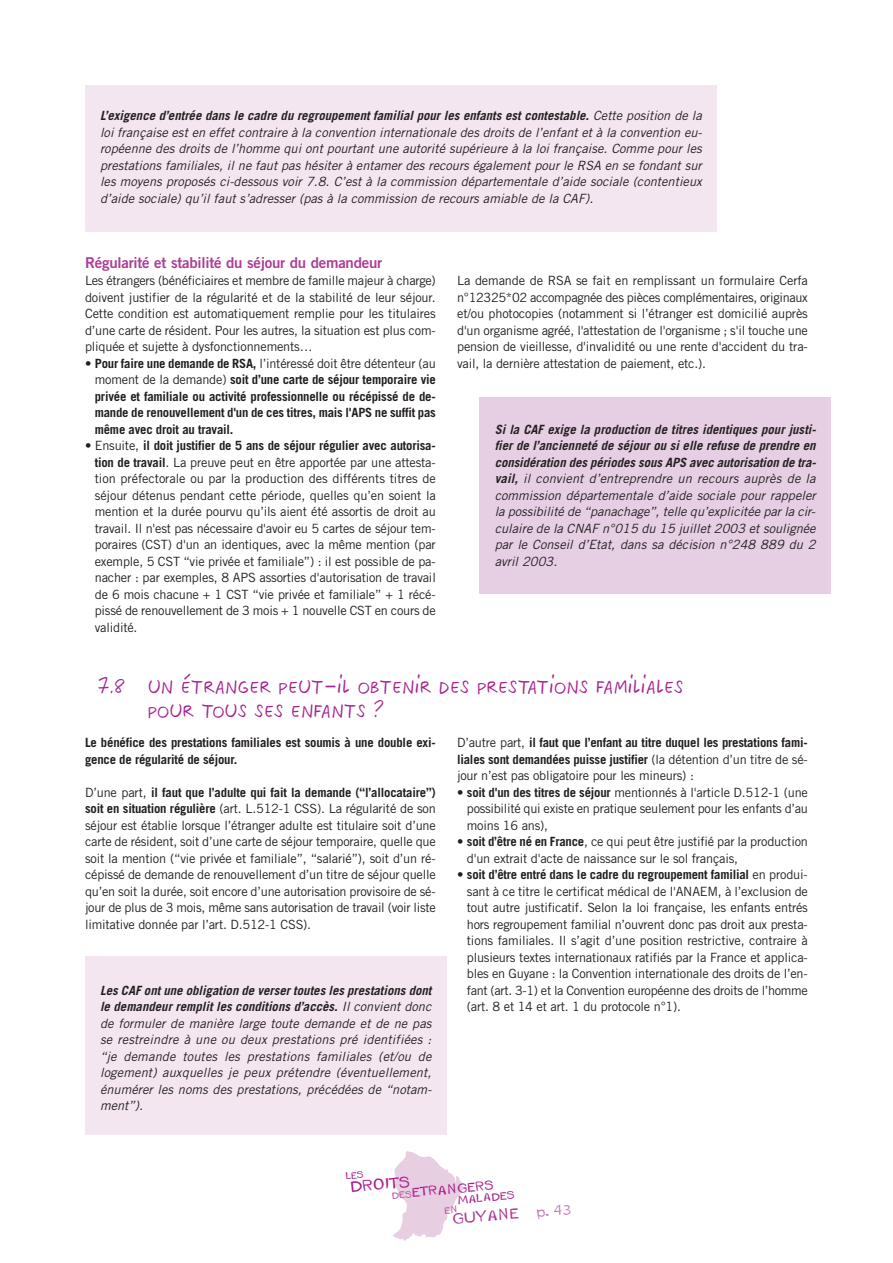
<style>
.page{position:relative;width:893px;height:1263px;background:#fff}
.page>*{position:absolute;margin:0;border:0;box-sizing:border-box;transform-origin:0 0}
.t1{font:22.5px/24px "Twingo France";color:#a8218e}
.t2{font:15px "Trade Gothic Bold Two";letter-spacing:-.015em;color:#ad3d96}
.t3{font:700 14.85px "Edihunix";color:#a8218e}
.t4{font:700 14.25px "Edihunix";color:#ad3d96}
.t5{font:700 13.5px "Edihunix";color:#c27cb4}
.t6{font:12.75px/16.5px "Trade Gothic";letter-spacing:-.015em;color:#231f20;text-align:justify}
.t7{font:italic 12.75px/16.5px "Trade Gothic";letter-spacing:.005em;color:#231f20;text-align:justify}
.t8{font:700 12.75px/16.5px "Trade Gothic";letter-spacing:-.015em;color:#231f20;text-align:justify}
.t9{font:700 12.45px "Edihunix";color:#a8218e}
.t10{font:700 10.5px "Edihunix";color:#a8218e}
.s1{font-weight:700}
.s2{font-weight:400}
.s3{font-family:"Lucida Grande"}
.s4{font-size:9px;color:#b454a1}
</style>
<div class="page">
<div style="left:85px;top:85px;width:632px;height:147px;background:#f3e6f1"></div>
<div style="left:480px;top:397px;width:351px;height:196px;background:#e6cee3"></div>
<div style="left:85px;top:956px;width:361px;height:179px;background:#f3e6f1"></div>
<svg style="left:392px;top:1151px;width:71px;height:89px"></svg>
<p class="t7" style="left:100px;top:108px;width:604px"><span class="s1">L’exigence d’entrée dans le cadre du regroupement familial pour les enfants est contestable.</span> Cette position de la loi française est en effet contraire à la convention internationale des droits de l’enfant et à la convention eu&shy;ropéenne des droits de l’homme qui ont pourtant une autorité supérieure à la loi française. Comme pour les prestations familiales, il ne faut pas hésiter à entamer des recours également pour le RSA en se fondant sur les moyens proposés ci-dessous voir 7.8. C’est à la commission départementale d’aide sociale (contentieux d’aide sociale) qu’il faut s’adresser (pas à la commission de recours amiable de la CAF).</p>
<p class="t2" style="left:85px;top:258px;width:299px">Régularité et stabilité du séjour du demandeur</p>
<p class="t6" style="left:85px;top:273px;width:352px">Les étrangers (bénéficiaires et membre de famille majeur à charge) doivent justifier de la régularité et de la stabilité de leur séjour.<br>Cette condition est automatiquement remplie pour les titulaires d’une carte de résident. Pour les autres, la situation est plus com&shy;pliquée et sujette à dysfonctionnements…</p>
<p class="t8" style="left:95px;top:356px;width:343px;text-indent:-10px"><span class="s2">•</span> Pour faire une demande de RSA, <span class="s2">l’intéressé doit être détenteur (au moment de la demande)</span> soit d’une carte de séjour temporaire vie privée et familiale ou activité professionnelle ou récépissé de de&shy;mande de renouvellement d'un de ces titres, mais l'APS ne suffit pas même avec droit au travail.</p>
<p class="t6" style="left:95px;top:438px;width:343px;text-indent:-10px">• Ensuite, <span class="s1">il doit justifier de 5 ans de séjour régulier avec autorisa&shy;tion de travail</span>. La preuve peut en être apportée par une attesta&shy;tion préfectorale ou par la production des différents titres de séjour détenus pendant cette période, quelles qu’en soient la mention et la durée pourvu qu’ils aient été assortis de droit au travail. Il n'est pas nécessaire d'avoir eu 5 cartes de séjour tem&shy;poraires (CST) d'un an identiques, avec la même mention (par exemple, 5 CST “vie privée et familiale”) : il est possible de pa&shy;nacher : par exemples, 8 APS assorties d'autorisation de travail de 6 mois chacune + 1 CST “vie privée et familiale” + 1 récé&shy;pissé de renouvellement de 3 mois + 1 nouvelle CST en cours de validité.</p>
<p class="t6" style="left:457px;top:273px;width:352px">La demande de RSA se fait en remplissant un formulaire Cerfa n°12325*02 accompagnée des pièces complémentaires, originaux et/ou photocopies (notamment si l’étranger est domicilié auprès d'un organisme agréé, l'attestation de l'organisme ; s'il touche une pension de vieillesse, d'invalidité ou une rente d'accident du tra&shy;vail, la dernière attestation de paiement, etc.).</p>
<p class="t7" style="left:495px;top:422px;width:323px"><span class="s1">Si la CAF exige la production de titres identiques pour justi&shy;fier de l’ancienneté de séjour ou si elle refuse de prendre en considération des périodes sous APS avec autorisation de tra&shy;vail,</span> il convient d’entreprendre un recours auprès de la commission départementale d’aide sociale pour rappeler la possibilité de “panachage”, telle qu’explicitée par la cir&shy;culaire de la CNAF n°015 du 15 juillet 2003 et soulignée par le Conseil d’Etat, dans sa décision n°248 889 du 2 avril 2003.</p>
<h1 class="t1" style="left:148px;top:673px;width:537px;text-indent:-50px">7.8 Un étranger peut<span class="s3">-</span>il obtenir des prestations familiales pour tous ses enfants ?</h1>
<p class="t8" style="left:85px;top:735px;width:352px">Le bénéfice des prestations familiales est soumis à une double exi&shy;gence de régularité de séjour.</p>
<p class="t6" style="left:85px;top:785px;width:352px">D’une part, <span class="s1">il faut que l’adulte qui fait la demande (“l’allocataire”) soit en situation régulière</span> (art. L.512-1 CSS). La régularité de son séjour est établie lorsque l’étranger adulte est titulaire soit d’une carte de résident, soit d’une carte de séjour temporaire, quelle que soit la mention (“vie privée et familiale”, “salarié”), soit d’un ré&shy;cépissé de demande de renouvellement d’un titre de séjour quelle qu’en soit la durée, soit encore d’une autorisation provisoire de sé&shy;jour de plus de 3 mois, même sans autorisation de travail (voir liste limitative donnée par l’art. D.512-1 CSS).</p>
<p class="t7" style="left:100px;top:983px;width:333px"><span class="s1">Les CAF ont une obligation de verser toutes les prestations dont le demandeur remplit les conditions d’accès.</span> Il convient donc de formuler de manière large toute demande et de ne pas se restreindre à une ou deux prestations pré identifiées : “je demande toutes les prestations familiales (et/ou de logement) auxquelles je peux prétendre (éventuellement, énumérer les noms des prestations, précédées de “notam&shy;ment”).</p>
<p class="t8" style="left:457px;top:735px;width:352px"><span class="s2">D’autre part,</span> il faut que l’enfant au titre duquel les prestations fami&shy;liales sont demandées puisse justifier <span class="s2">(la détention d’un titre de sé&shy;jour n’est pas obligatoire pour les mineurs) :</span></p>
<p class="t6" style="left:467px;top:785px;width:343px;text-indent:-10px">• <span class="s1">soit d'un des titres de séjour</span> mentionnés à l'article D.512-1 (une possibilité qui existe en pratique seulement pour les enfants d’au moins 16 ans),</p>
<p class="t6" style="left:467px;top:834px;width:343px;text-indent:-10px">• <span class="s1">soit d’être né en France</span>, ce qui peut être justifié par la production d'un extrait d'acte de naissance sur le sol français,</p>
<p class="t6" style="left:467px;top:867px;width:343px;text-indent:-10px">• <span class="s1">soit d’être entré dans le cadre du regroupement familial</span> en produi&shy;sant à ce titre le certificat médical de l'ANAEM, à l’exclusion de tout autre justificatif. Selon la loi française, les enfants entrés hors regroupement familial n’ouvrent donc pas droit aux presta&shy;tions familiales. Il s’agit d’une position restrictive, contraire à plusieurs textes internationaux ratifiés par la France et applica&shy;bles en Guyane : la Convention internationale des droits de l’en&shy;fant (art. 3-1) et la Convention européenne des droits de l’homme (art. 8 et 14 et art. 1 du protocole n°1).</p>
<p class="t3" style="left:349px;top:1178px;width:61px;rotate:-5deg">DROITS</p>
<p class="t9" style="left:391px;top:1187px;width:103px;rotate:-5deg"><span class="s4">DES</span>ETRANGERS</p>
<p class="t10" style="left:457px;top:1194px;width:58px;rotate:-5deg">MALADES</p>
<p class="t4" style="left:452px;top:1211px;width:68px;rotate:-5deg">GUYANE</p>
<p class="t5" style="left:536px;top:1204px;width:37px;rotate:-5deg">p. 43</p>
</div>
